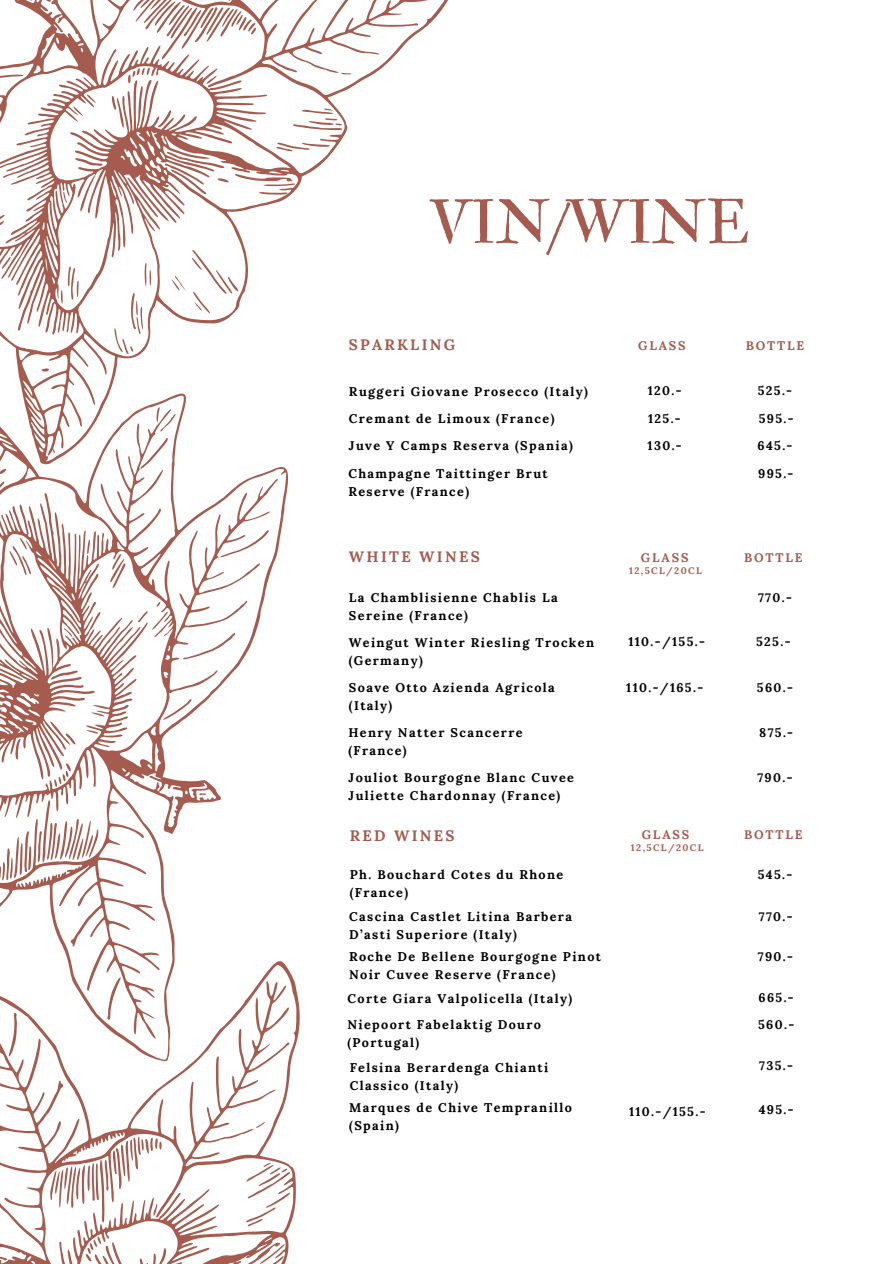
<style>
.page{position:relative;width:894px;height:1264px;background:#fff}
.page>*{position:absolute;margin:0;border:0;box-sizing:border-box;transform-origin:0 0}
.t1{font:60.6px "IM FELL Double Pica Roman";color:#a55b4e}
.t2{font:700 15.15px "Lora";letter-spacing:.15em;color:#a55b4e}
.t3{font:700 12.6px/17.9px "Lora";letter-spacing:.11em;color:#000}
.t4{font:700 12.45px "Lora";letter-spacing:.11em;color:#000}
.t5{font:700 12.45px "Lora";letter-spacing:.15em;color:#a55b4e}
.t6{font:700 9.45px "Lora";letter-spacing:.15em;color:#a55b4e}
</style>
<div class="page">
<svg style="left:0;top:0;width:448px;height:324px"></svg>
<svg style="left:0;top:324px;width:289px;height:587px"></svg>
<svg style="left:0;top:911px;width:300px;height:352px"></svg>
<p class="t1" style="left:428px;top:186px;width:322px">VIN/WINE</p>
<h1 class="t2" style="left:349px;top:334px;width:108px">SPARKLING</h1>
<p class="t3" style="left:349px;top:382px;width:240px">Ruggeri Giovane Prosecco (Italy)</p>
<h2 class="t3" style="left:348px;top:409px;width:207px">Cremant de Limoux (France)</h2>
<h3 class="t3" style="left:349px;top:437px;width:225px">Juve Y Camps Reserva (Spania)</h3>
<h3 class="t3" style="left:348px;top:464px;width:201px">Champagne Taittinger Brut<br>Reserve (France)</h3>
<h4 class="t5" style="left:638px;top:337px;width:49px">GLASS</h4>
<h4 class="t5" style="left:745px;top:337px;width:60px">BOTTLE</h4>
<h4 class="t4" style="left:647px;top:383px;width:35px">120.-</h4>
<h4 class="t4" style="left:648px;top:410px;width:34px">125.-</h4>
<h4 class="t4" style="left:647px;top:437px;width:36px">130.-</h4>
<h4 class="t4" style="left:757px;top:383px;width:36px">525.-</h4>
<h4 class="t4" style="left:758px;top:410px;width:36px">595.-</h4>
<h4 class="t4" style="left:757px;top:437px;width:36px">645.-</h4>
<h4 class="t4" style="left:758px;top:465px;width:37px">995.-</h4>
<h4 class="t2" style="left:349px;top:547px;width:132px">WHITE WINES</h4>
<h4 class="t5" style="left:640px;top:549px;width:49px">GLASS</h4>
<h4 class="t5" style="left:743px;top:549px;width:60px">BOTTLE</h4>
<h4 class="t6" style="left:629px;top:565px;width:74px">12,5CL/20CL</h4>
<h3 class="t3" style="left:349px;top:588px;width:210px">La Chamblisienne Chablis La<br>Sereine (France)</h3>
<h4 class="t4" style="left:757px;top:589px;width:35px">770.-</h4>
<h2 class="t3" style="left:348px;top:633px;width:247px">Weingut Winter Riesling Trocken (Germany)</h2>
<p class="t3" style="left:349px;top:678px;width:207px">Soave Otto Azienda Agricola (Italy)</p>
<h4 class="t3" style="left:348px;top:723px;width:176px">Henry Natter Scancerre (France)</h4>
<h4 class="t4" style="left:628px;top:634px;width:78px">110.-/155.-</h4>
<h4 class="t4" style="left:756px;top:634px;width:36px">525.-</h4>
<h4 class="t4" style="left:626px;top:679px;width:78px">110.-/165.-</h4>
<h4 class="t4" style="left:756px;top:679px;width:38px">560.-</h4>
<h4 class="t4" style="left:759px;top:724px;width:35px">875.-</h4>
<h3 class="t3" style="left:348px;top:768px;width:227px">Jouliot Bourgogne Blanc Cuvee<br>Juliette Chardonnay (France)</h3>
<h4 class="t4" style="left:757px;top:769px;width:37px">790.-</h4>
<h4 class="t2" style="left:349px;top:825px;width:106px">RED WINES</h4>
<h4 class="t5" style="left:743px;top:826px;width:60px">BOTTLE</h4>
<h4 class="t5" style="left:641px;top:826px;width:49px">GLASS</h4>
<p class="t3" style="left:349px;top:865px;width:215px">Ph. Bouchard Cotes du Rhone (France)</p>
<h3 class="t3" style="left:349px;top:907px;width:224px">Cascina Castlet Litina Barbera<br>D’asti Superiore (Italy)</h3>
<h4 class="t3" style="left:349px;top:947px;width:253px">Roche De Bellene Bourgogne Pinot<br>Noir Cuvee Reserve (France)</h4>
<h4 class="t3" style="left:347px;top:1015px;width:195px">Niepoort Fabelaktig Douro (Portugal)</h4>
<h4 class="t3" style="left:347px;top:989px;width:226px">Corte Giara Valpolicella (Italy)</h4>
<h2 class="t3" style="left:349px;top:1058px;width:200px">Felsina Berardenga Chianti<br>Classico (Italy)</h2>
<h3 class="t3" style="left:349px;top:1098px;width:224px">Marques de Chive Tempranillo (Spain)</h3>
<h4 class="t6" style="left:630px;top:841px;width:74px">12,5CL/20CL</h4>
<h4 class="t4" style="left:629px;top:1103px;width:78px">110.-/155.-</h4>
<h4 class="t4" style="left:757px;top:866px;width:36px">545.-</h4>
<h4 class="t4" style="left:758px;top:908px;width:35px">770.-</h4>
<p class="t4" style="left:757px;top:948px;width:37px">790.-</p>
<h4 class="t4" style="left:758px;top:989px;width:37px">665.-</h4>
<h4 class="t4" style="left:758px;top:1016px;width:38px">560.-</h4>
<h4 class="t4" style="left:759px;top:1057px;width:35px">735.-</h4>
<h4 class="t4" style="left:758px;top:1101px;width:36px">495.-</h4>
</div>
